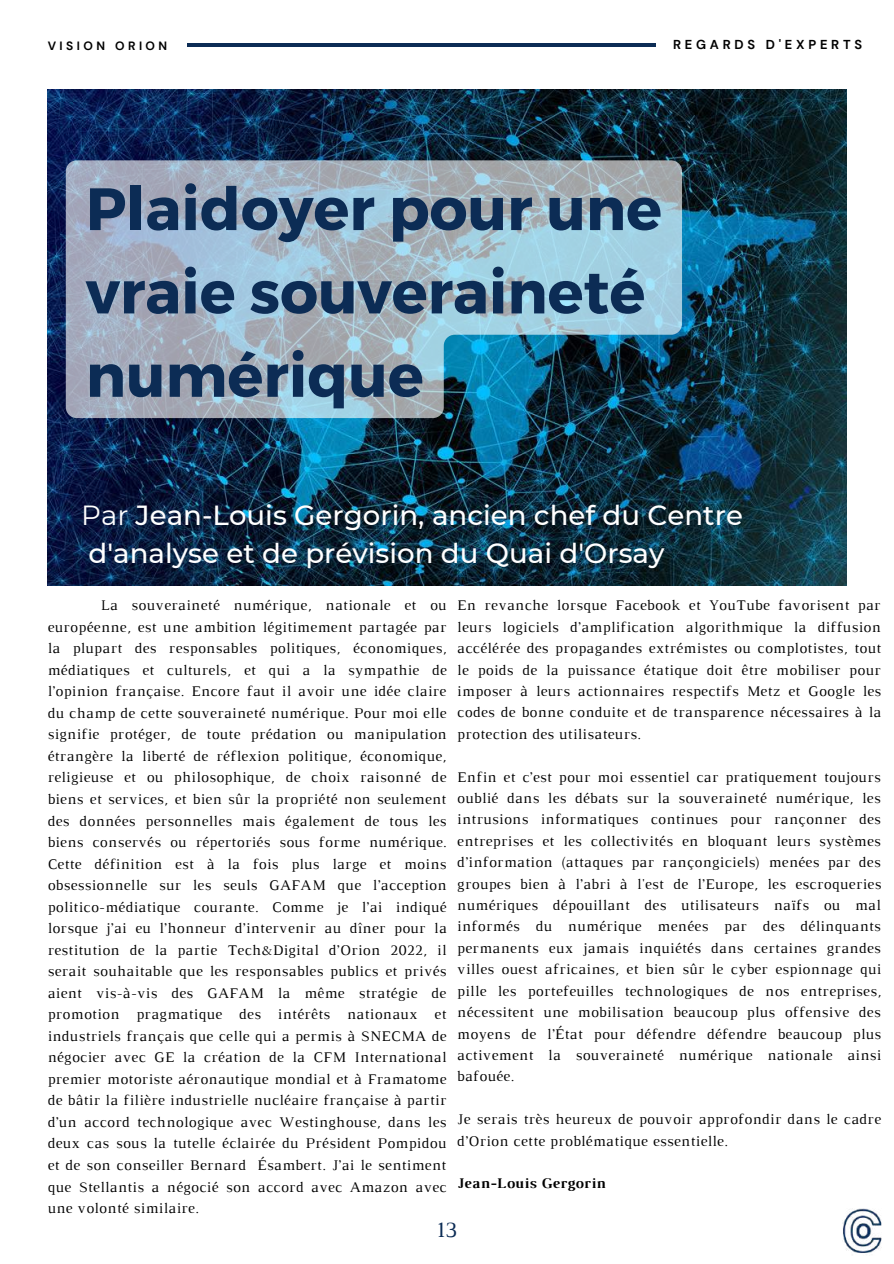
<style>
.page{position:relative;width:894px;height:1264px;background:#fff}
.page>*{position:absolute;margin:0;border:0;box-sizing:border-box;transform-origin:0 0}
.t1{font:700 59.55px/83.2px "Montserrat";color:#0c2c55}
.t2{font:500 27.6px/38.2px "Montserrat";color:#fff}
.t3{font:22.5px "Luthier";color:#0c2c55}
.t4{font:15px/21.5px "Luthier";letter-spacing:.03em;color:#000;text-align:justify}
.t5{font:700 15px "Luthier";letter-spacing:.03em;color:#000}
.t6{font:700 12.9px "DM Sans";letter-spacing:.29em;color:#000}
.t7{font:700 12px "DM Sans";letter-spacing:.29em;color:#000}
.s1{font-weight:400}
</style>
<div class="page">
<hr style="left:187px;top:43px;width:468px;height:3px;background:#0c2c55">
<img style="left:48px;top:89px;width:798px;height:496px">
<img style="left:842px;top:1208px;width:39px;height:45px">
<svg style="left:66px;top:160px;width:615px;height:258px;background:#90abbc"></svg>
<p class="t7" style="left:48px;top:38px;width:121px">VISION ORION</p>
<p class="t6" style="left:673px;top:36px;width:190px">REGARDS D'EXPERTS</p>
<h1 class="t1" style="left:86px;top:164px;width:577px">Plaidoyer pour une vraie souveraineté numérique</h1>
<h2 class="t2" style="left:81px;top:496px;width:663px"><span class="s1">Par</span> Jean-Louis Gergorin, ancien chef du Centre d'analyse et de prévision du Quai d'Orsay</h2>
<p class="t4" style="left:457px;top:596px;width:425px">En revanche lorsque Facebook et YouTube favorisent par leurs logiciels d’amplification algorithmique la diffusion accélérée des propagandes extrémistes ou complotistes, tout le poids de la puissance étatique doit être mobiliser pour imposer à leurs actionnaires respectifs Metz et Google les codes de bonne conduite et de transparence nécessaires à la protection des utilisateurs.</p>
<p class="t4" style="left:457px;top:767px;width:425px">Enfin et c’est pour moi essentiel car pratiquement toujours oublié dans les débats sur la souveraineté numérique, les intrusions informatiques continues pour rançonner des entreprises et les collectivités en bloquant leurs systèmes d’information (attaques par rançongiciels) menées par des groupes bien à l’abri à l'est de l’Europe, les escroqueries numériques dépouillant des utilisateurs naïfs ou mal informés du numérique menées par des délinquants permanents eux jamais inquiétés dans certaines grandes villes ouest africaines, et bien sûr le cyber espionnage qui pille les portefeuilles technologiques de nos entreprises, nécessitent une mobilisation beaucoup plus offensive des moyens de l’État pour défendre défendre beaucoup plus activement la souveraineté numérique nationale ainsi bafouée.</p>
<p class="t4" style="left:457px;top:1109px;width:425px">Je serais très heureux de pouvoir approfondir dans le cadre d’Orion cette problématique essentielle.</p>
<p class="t5" style="left:457px;top:1177px;width:150px">Jean-Louis Gergorin</p>
<p class="t4" style="left:48px;top:595px;width:400px;text-indent:53px">La souveraineté numérique, nationale et ou européenne, est une ambition légitimement partagée par la plupart des responsables politiques, économiques, médiatiques et culturels, et qui a la sympathie de l’opinion française. Encore faut il avoir une idée claire du champ de cette souveraineté numérique. Pour moi elle signifie protéger, de toute prédation ou manipulation étrangère la liberté de réflexion politique, économique, religieuse et ou philosophique, de choix raisonné de biens et services, et bien sûr la propriété non seulement des données personnelles mais également de tous les biens conservés ou répertoriés sous forme numérique.<br>Cette définition est à la fois plus large et moins obsessionnelle sur les seuls GAFAM que l’acception politico-médiatique courante. Comme je l’ai indiqué lorsque j’ai eu l’honneur d’intervenir au dîner pour la restitution de la partie Tech&amp;Digital d’Orion 2022, il serait souhaitable que les responsables publics et privés aient vis-à-vis des GAFAM la même stratégie de promotion pragmatique des intérêts nationaux et industriels français que celle qui a permis à SNECMA de négocier avec GE la création de la CFM International premier motoriste aéronautique mondial et à Framatome de bâtir la filière industrielle nucléaire française à partir d’un accord technologique avec Westinghouse, dans les deux cas sous la tutelle éclairée du Président Pompidou et de son conseiller Bernard Ésambert. J’ai le sentiment que Stellantis a négocié son accord avec Amazon avec une volonté similaire.</p>
<h3 class="t3" style="left:437px;top:1221px;width:22px">13</h3>
</div>
